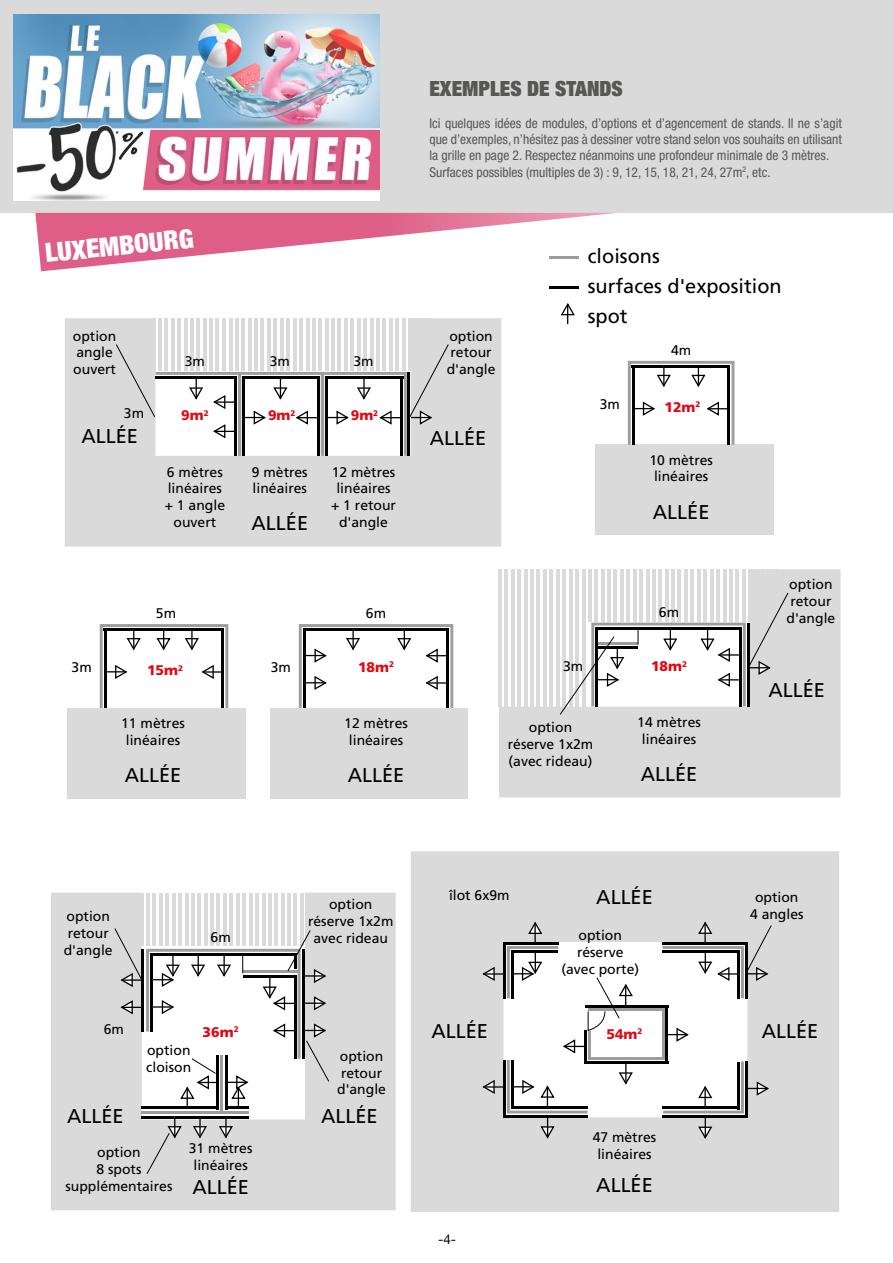
<style>
.page{position:relative;width:893px;height:1263px;background:#fff}
.page>*{position:absolute;margin:0;border:0;box-sizing:border-box;transform-origin:0 0}
.t1{font:900 condensed 26.4px "Helvetica Neue";color:#fff}
.t2{font:900 expanded 21px "Helvetica Neue";color:#575756}
.t3{font:19.95px/29.2px "Frutiger";color:#000}
.t4{font:13.95px/16.8px "Frutiger";color:#000;text-align:center}
.t5{font:900 13.95px "Frutiger";color:#e30613}
.t6{font:condensed 13.5px/16.2px "Helvetica Neue";color:#575756}
.t7{font:13.5px "Helvetica Neue";color:#000}
</style>
<div class="page">
<div style="left:0;top:0;width:893px;height:213px;background:#dadada"></div>
<hr style="left:498px;top:569px;width:4px;height:137px;background:#dadada">
<div style="left:51px;top:892px;width:345px;height:318px;background:#dadada"></div>
<hr style="left:141px;top:1106px;width:77px;height:3px;background:#000">
<hr style="left:225px;top:1106px;width:23px;height:3px;background:#000">
<hr style="left:141px;top:1116px;width:108px;height:2px;background:#000">
<hr style="left:141px;top:1111px;width:108px;height:3px;background:#9d9d9c">
<hr style="left:216px;top:1055px;width:3px;height:54px;background:#000">
<hr style="left:220px;top:1055px;width:3px;height:57px;background:#9d9d9c">
<svg style="left:146px;top:1117px;width:36px;height:58px;background:#c7c7c7"></svg>
<svg style="left:192px;top:1125px;width:16px;height:15px"></svg>
<hr style="left:199px;top:1117px;width:2px;height:20px;background:#000">
<svg style="left:218px;top:1125px;width:16px;height:15px"></svg>
<hr style="left:225px;top:1117px;width:2px;height:20px;background:#000">
<hr style="left:550px;top:286px;width:29px;height:3px;background:#000">
<svg style="left:560px;top:303px;width:15px;height:21px"></svg>
<div style="left:270px;top:708px;width:198px;height:90px;background:#dadada"></div>
<svg style="left:299px;top:624px;width:154px;height:84px"></svg>
<hr style="left:426px;top:682px;width:21px;height:2px;background:#000">
<div style="left:595px;top:444px;width:179px;height:91px;background:#dadada"></div>
<svg style="left:628px;top:361px;width:106px;height:84px"></svg>
<div style="left:67px;top:708px;width:179px;height:90px;background:#dadada"></div>
<svg style="left:100px;top:624px;width:128px;height:84px"></svg>
<hr style="left:191px;top:629px;width:2px;height:20px;background:#000">
<div style="left:411px;top:851px;width:428px;height:361px;background:#dadada"></div>
<div style="left:65px;top:318px;width:436px;height:229px;background:#dadada"></div>
<svg style="left:115px;top:343px;width:335px;height:113px"></svg>
<svg style="left:499px;top:569px;width:341px;height:228px;background:#ddd"></svg>
<svg style="left:559px;top:592px;width:230px;height:124px"></svg>
<svg style="left:113px;top:927px;width:217px;height:181px"></svg>
<svg style="left:481px;top:920px;width:292px;height:220px"></svg>
<img style="left:14px;top:15px;width:365px;height:186px">
<svg style="left:35px;top:213px;width:580px;height:58px"></svg>
<h1 class="t1" style="left:43px;top:237px;width:150px;rotate:-6deg">LUXEMBOURG</h1>
<p class="t4" style="left:73px;top:327px;width:45px;text-align:left">option angle ouvert</p>
<p class="t4" style="left:124px;top:405px;width:22px">3m</p>
<h3 class="t3" style="left:81px;top:421px;width:58px">ALLÉE</h3>
<p class="t4" style="left:185px;top:353px;width:22px">3m</p>
<p class="t4" style="left:270px;top:353px;width:22px">3m</p>
<p class="t4" style="left:353px;top:353px;width:22px">3m</p>
<p class="t5" style="left:181px;top:407px;width:29px">9m<sup>2</sup></p>
<p class="t5" style="left:268px;top:407px;width:29px">9m<sup>2</sup></p>
<p class="t5" style="left:351px;top:407px;width:29px">9m<sup>2</sup></p>
<p class="t4" style="left:165px;top:463px;width:62px">6 mètres linéaires + 1 angle ouvert</p>
<p class="t4" style="left:331px;top:463px;width:67px">12 mètres linéaires + 1 retour d'angle</p>
<p class="t4" style="left:252px;top:463px;width:57px;text-align:left">9 mètres linéaires</p>
<h3 class="t3" style="left:252px;top:508px;width:58px">ALLÉE</h3>
<p class="t4" style="left:156px;top:605px;width:22px">5m</p>
<p class="t4" style="left:366px;top:605px;width:22px">6m</p>
<p class="t4" style="left:72px;top:659px;width:22px">3m</p>
<p class="t5" style="left:147px;top:662px;width:38px">15m<sup>2</sup></p>
<p class="t4" style="left:271px;top:659px;width:22px">3m</p>
<p class="t5" style="left:358px;top:659px;width:38px">18m<sup>2</sup></p>
<p class="t4" style="left:121px;top:714px;width:65px">11 mètres linéaires</p>
<p class="t4" style="left:344px;top:714px;width:65px">12 mètres linéaires</p>
<h3 class="t3" style="left:125px;top:760px;width:58px">ALLÉE</h3>
<h3 class="t3" style="left:348px;top:760px;width:58px">ALLÉE</h3>
<h2 class="t2" style="left:429px;top:75px;width:195px">EXEMPLES DE STANDS</h2>
<p class="t6" style="left:429px;top:115px;width:414px">Ici quelques idées de modules, d’options et d’agencement de stands. Il ne s’agit que d’exemples, n’hésitez pas à dessiner votre stand selon vos souhaits en utilisant la grille en page 2. Respectez néanmoins une profondeur minimale de 3 mètres.<br>Surfaces possibles (multiples de 3) : 9, 12, 15, 18, 21, 24, 27m<sup>2</sup>, etc.</p>
<h3 class="t3" style="left:588px;top:241px;width:74px">cloisons</h3>
<p class="t4" style="left:447px;top:327px;width:50px;text-align:left">option retour d'angle</p>
<h3 class="t3" style="left:430px;top:423px;width:58px">ALLÉE</h3>
<h3 class="t3" style="left:588px;top:272px;width:195px">surfaces d'exposition spot</h3>
<p class="t4" style="left:671px;top:341px;width:22px">4m</p>
<p class="t4" style="left:600px;top:395px;width:22px">3m</p>
<p class="t5" style="left:664px;top:399px;width:38px">12m<sup>2</sup></p>
<p class="t4" style="left:649px;top:451px;width:65px">10 mètres linéaires</p>
<h3 class="t3" style="left:653px;top:497px;width:58px">ALLÉE</h3>
<p class="t4" style="left:563px;top:658px;width:22px">3m</p>
<p class="t4" style="left:508px;top:719px;width:87px">option réserve 1x2m (avec rideau)</p>
<p class="t4" style="left:659px;top:604px;width:22px">6m</p>
<p class="t5" style="left:651px;top:658px;width:38px">18m<sup>2</sup></p>
<p class="t4" style="left:637px;top:713px;width:65px">14 mètres linéaires</p>
<h3 class="t3" style="left:641px;top:759px;width:58px">ALLÉE</h3>
<p class="t4" style="left:786px;top:576px;width:50px;text-align:left">option retour d'angle</p>
<h3 class="t3" style="left:768px;top:676px;width:58px">ALLÉE</h3>
<p class="t4" style="left:64px;top:908px;width:50px;text-align:left">option retour d'angle</p>
<p class="t4" style="left:211px;top:928px;width:22px">6m</p>
<p class="t4" style="left:104px;top:1021px;width:22px">6m</p>
<p class="t4" style="left:146px;top:1042px;width:46px;text-align:left">option cloison</p>
<p class="t5" style="left:203px;top:1023px;width:38px">36m<sup>2</sup></p>
<p class="t4" style="left:308px;top:896px;width:87px">option réserve 1x2m avec rideau</p>
<p class="t4" style="left:337px;top:1047px;width:50px;text-align:left">option retour d'angle</p>
<h3 class="t3" style="left:67px;top:1101px;width:58px">ALLÉE</h3>
<h3 class="t3" style="left:321px;top:1101px;width:58px">ALLÉE</h3>
<p class="t4" style="left:65px;top:1144px;width:109px">option<br>8 spots supplémentaires</p>
<p class="t4" style="left:189px;top:1139px;width:65px">31 mètres linéaires</p>
<h3 class="t3" style="left:192px;top:1172px;width:58px">ALLÉE</h3>
<h3 class="t3" style="left:596px;top:883px;width:58px">ALLÉE</h3>
<p class="t4" style="left:449px;top:887px;width:62px">îlot 6x9m</p>
<p class="t4" style="left:750px;top:889px;width:55px">option<br>4 angles</p>
<p class="t4" style="left:561px;top:927px;width:79px">option réserve (avec porte)</p>
<h3 class="t3" style="left:592px;top:886px;width:58px">ALLÉE</h3>
<h3 class="t3" style="left:431px;top:1016px;width:58px">ALLÉE</h3>
<h3 class="t3" style="left:762px;top:1016px;width:58px">ALLÉE</h3>
<p class="t5" style="left:606px;top:1026px;width:38px">54m<sup>2</sup></p>
<p class="t4" style="left:593px;top:1128px;width:65px">47 mètres linéaires</p>
<p class="t7" style="left:438px;top:1229px;width:20px">-4-</p>
<h3 class="t3" style="left:596px;top:1170px;width:58px">ALLÉE</h3>
</div>
